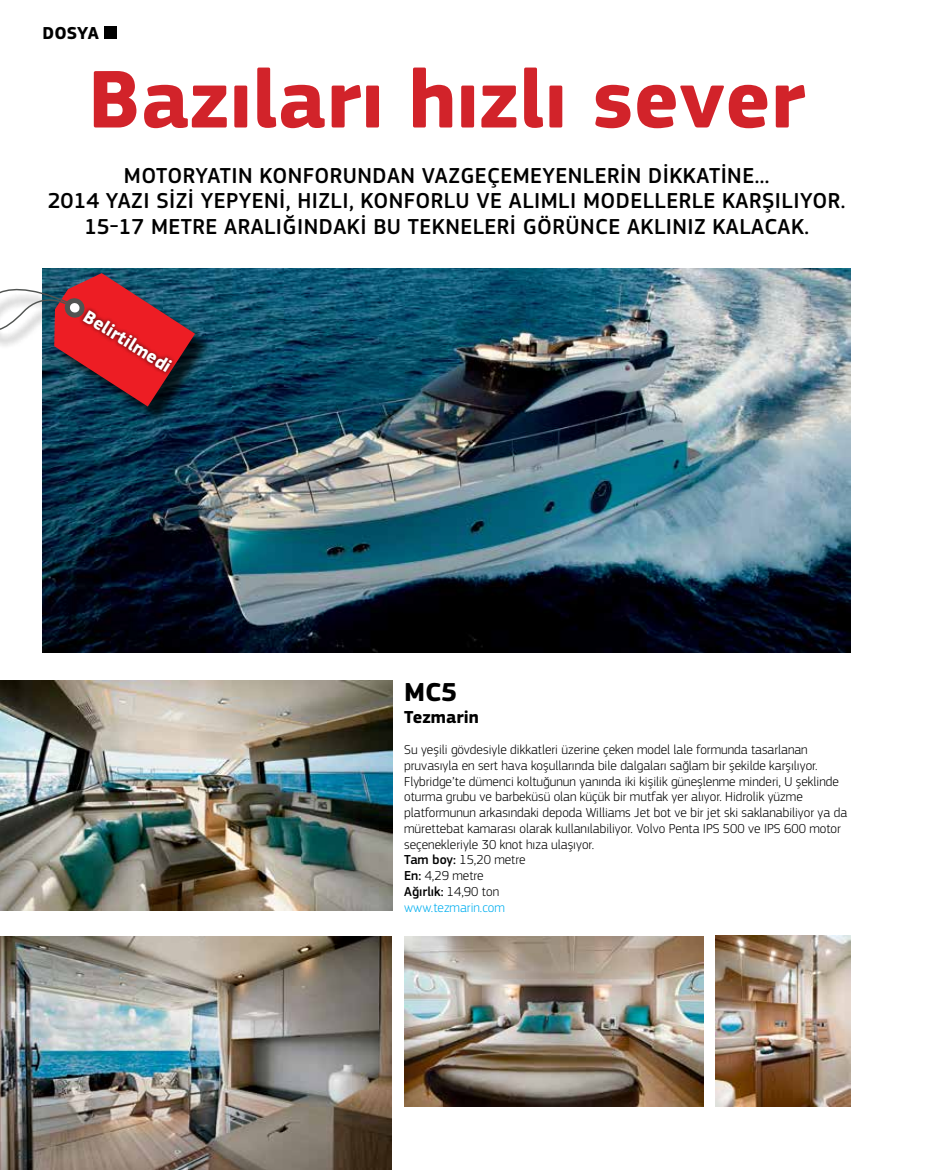
<style>
.page{position:relative;width:936px;height:1170px;background:#fff}
.page>*{position:absolute;margin:0;border:0;box-sizing:border-box;transform-origin:0 0}
.t1{font:700 84.9px "PF Square Sans Pro";color:#d2232a}
.t2{font:700 27px "PF Square Sans Pro";color:#000}
.t3{font:500 22.5px/25.5px "PF Square Sans Pro";letter-spacing:.02em;color:#000;text-align:center}
.t4{font:700 18.75px "PF Square Sans Pro";color:#fff}
.t5{font:700 18px "PF Square Sans Pro";color:#000}
.t6{font:300 13.5px/15.8px "PF Square Sans Pro";color:#000}
.s1{font-weight:500}
.s2{color:#00aeef}
</style>
<div class="page">
<div style="left:104px;top:27px;width:12px;height:12px;background:#000"></div>
<img style="left:43px;top:269px;width:807px;height:383px">
<img style="left:0;top:936px;width:392px;height:233px">
<img style="left:404px;top:936px;width:299px;height:170px">
<img style="left:0;top:680px;width:392px;height:230px">
<img style="left:715px;top:935px;width:135px;height:171px">
<div style="left:0;top:276px;width:213px;height:148px;background:#000;opacity:.75"></div>
<svg style="left:0;top:268px;width:195px;height:138px"></svg>
<div style="left:79px;top:306px;width:97px;height:70px;background:#000;opacity:.75"></div>
<h3 class="t5" style="left:43px;top:22px;width:58px">DOSYA</h3>
<h1 class="t1" style="left:88px;top:49px;width:718px">Bazıları hızlı sever</h1>
<h3 class="t3" style="left:48px;top:163px;width:799px">MOTORYATIN KONFORUNDAN VAZGEÇEMEYENLERİN DİKKATİNE...<br>2014 YAZI SİZİ YEPYENİ, HIZLI, KONFORLU VE ALIMLI MODELLERLE KARŞILIYOR.<br>15-17 METRE ARALIĞINDAKİ BU TEKNELERİ GÖRÜNCE AKLINIZ KALACAK.</h3>
<h3 class="t4" style="left:91px;top:305px;width:101px;rotate:32deg">Belirtilmedi</h3>
<h2 class="t2" style="left:404px;top:676px;width:55px">MC5</h2>
<h3 class="t5" style="left:404px;top:705px;width:76px">Tezmarin</h3>
<p class="t6" style="left:404px;top:741px;width:444px">Su yeşili gövdesiyle dikkatleri üzerine çeken model lale formunda tasarlanan pruvasıyla en sert hava koşullarında bile dalgaları sağlam bir şekilde karşılıyor.<br>Flybridge’te dümenci koltuğunun yanında iki kişilik güneşlenme minderi, U şeklinde oturma grubu ve barbeküsü olan küçük bir mutfak yer alıyor. Hidrolik yüzme platformunun arkasındaki depoda Williams Jet bot ve bir jet ski saklanabiliyor ya da mürettebat kamarası olarak kullanılabiliyor. Volvo Penta IPS 500 ve IPS 600 motor seçenekleriyle 30 knot hıza ulaşıyor.<br><span class="s1">Tam boy:</span> 15,20 metre<br><span class="s1">En:</span> 4,29 metre<br><span class="s1">Ağırlık:</span> 14,90 ton<br><span class="s2">www.tezmarin.com</span></p>
</div>
